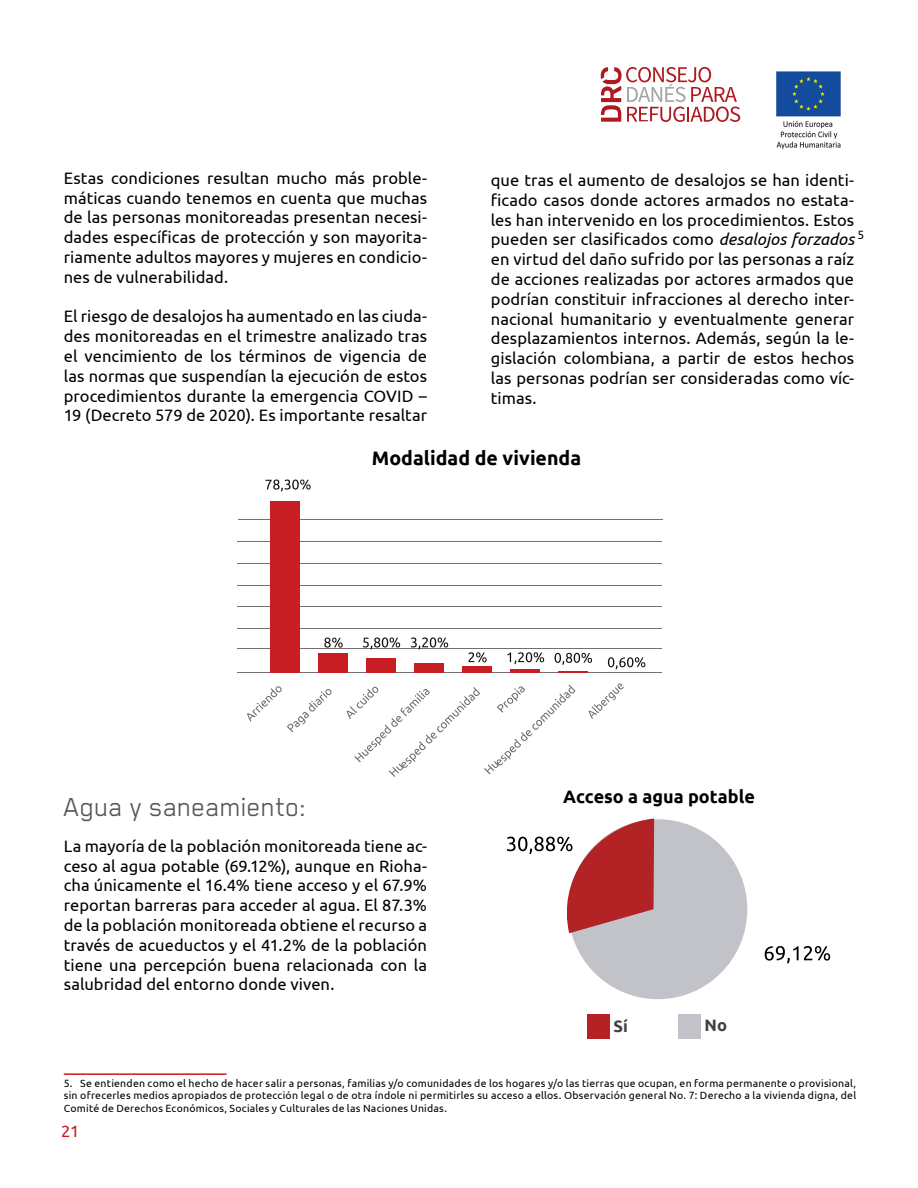
<style>
.page{position:relative;width:918px;height:1188px;background:#fff}
.page>*{position:absolute;margin:0;border:0;box-sizing:border-box;transform-origin:0 0}
.t1{font:30px "Blender Pro";letter-spacing:-.005em;color:#575756}
.t2{font:700 19.5px "Ubuntu";color:#000}
.t3{font:700 18px "Ubuntu";color:#000}
.t4{font:16.5px/19.8px "Ubuntu";letter-spacing:.005em;color:#000;text-align:justify}
.t5{font:700 16.5px "Ubuntu";color:#404040}
.t6{font:16.5px "Ubuntu";color:#cc1324}
.t7{font:12px "Ubuntu";color:#000}
.t8{font:10.5px/12.6px "Ubuntu";letter-spacing:.02em;color:#000;text-align:justify}
.s1{font-style:italic}
</style>
<div class="page">
<hr style="left:64px;top:1073px;width:163px;height:2px;background:#cd171a">
<img style="left:776px;top:71px;width:65px;height:79px">
<svg style="left:601px;top:67px;width:139px;height:54px"></svg>
<div style="left:568px;top:819px;width:179px;height:180px;background:#c2c2c9;border-radius:50%"></div>
<svg style="left:765px;top:946px;width:65px;height:18px"></svg>
<div style="left:678px;top:1014px;width:22px;height:24px;background:#c2c2c9"></div>
<svg style="left:587px;top:1038px;width:23px;height:1px"></svg>
<hr style="left:238px;top:648px;width:424px;height:1px;background:#766e6e">
<hr style="left:238px;top:672px;width:424px;height:1px;background:#766e6e">
<hr style="left:238px;top:541px;width:424px;height:1px;background:#766e6e">
<hr style="left:238px;top:563px;width:424px;height:1px;background:#766e6e">
<hr style="left:238px;top:585px;width:424px;height:1px;background:#766e6e">
<hr style="left:238px;top:607px;width:424px;height:1px;background:#766e6e">
<hr style="left:238px;top:629px;width:424px;height:1px;background:#766e6e">
<hr style="left:238px;top:519px;width:424px;height:1px;background:#766e6e">
<svg style="left:247px;top:686px;width:85px;height:46px"></svg>
<svg style="left:589px;top:683px;width:35px;height:36px"></svg>
<div style="left:319px;top:654px;width:29px;height:19px;background:#c61e23"></div>
<div style="left:367px;top:658px;width:29px;height:15px;background:#c61e23"></div>
<div style="left:415px;top:663px;width:29px;height:10px;background:#c61e23"></div>
<div style="left:463px;top:666px;width:29px;height:7px;background:#c61e23"></div>
<hr style="left:511px;top:669px;width:29px;height:4px;background:#c61e23">
<hr style="left:559px;top:671px;width:29px;height:2px;background:#c61e23">
<div style="left:271px;top:501px;width:29px;height:172px;background:#c61e23"></div>
<svg style="left:265px;top:480px;width:46px;height:12px"></svg>
<svg style="left:324px;top:638px;width:19px;height:10px"></svg>
<svg style="left:363px;top:637px;width:37px;height:13px"></svg>
<svg style="left:411px;top:637px;width:37px;height:13px"></svg>
<svg style="left:468px;top:652px;width:19px;height:10px"></svg>
<svg style="left:507px;top:652px;width:37px;height:12px"></svg>
<svg style="left:555px;top:653px;width:37px;height:12px"></svg>
<svg style="left:347px;top:685px;width:228px;height:92px"></svg>
<svg style="left:608px;top:657px;width:37px;height:12px"></svg>
<svg style="left:507px;top:819px;width:147px;height:114px"></svg>
<div style="left:587px;top:1014px;width:23px;height:24px;background:#b42225"></div>
<p class="t4" style="left:64px;top:167px;width:365px">Estas condiciones resultan mucho más proble&shy;máticas cuando tenemos en cuenta que muchas de las personas monitoreadas presentan necesi&shy;dades específicas de protección y son mayorita&shy;riamente adultos mayores y mujeres en condicio&shy;nes de vulnerabilidad.</p>
<p class="t4" style="left:64px;top:306px;width:365px">El riesgo de desalojos ha aumentado en las ciuda&shy;des monitoreadas en el trimestre analizado tras el vencimiento de los términos de vigencia de las normas que suspendían la ejecución de estos procedimientos durante la emergencia COVID – 19 (Decreto 579 de 2020). Es importante resaltar</p>
<p class="t4" style="left:491px;top:170px;width:365px">que tras el aumento de desalojos se han identi&shy;ficado casos donde actores armados no estata&shy;les han intervenido en los procedimientos. Estos pueden ser clasificados como <span class="s1">desalojos forzados </span>en virtud del daño sufrido por las personas a raíz de acciones realizadas por actores armados que podrían constituir infracciones al derecho inter&shy;nacional humanitario y eventualmente generar desplazamientos internos. Además, según la le&shy;gislación colombiana, a partir de estos hechos las personas podrían ser consideradas como víc&shy;timas.</p>
<p class="t7" style="left:858px;top:227px;width:8px">5</p>
<p class="t2" style="left:372px;top:446px;width:211px">Modalidad de vivienda</p>
<h1 class="t1" style="left:64px;top:790px;width:244px">Agua y saneamiento:</h1>
<p class="t4" style="left:64px;top:835px;width:365px">La mayoría de la población monitoreada tiene ac&shy;ceso al agua potable (69.12%), aunque en Rioha&shy;cha únicamente el 16.4% tiene acceso y el 67.9% reportan barreras para acceder al agua. El 87.3% de la población monitoreada obtiene el recurso a través de acueductos y el 41.2% de la población tiene una percepción buena relacionada con la salubridad del entorno donde viven.</p>
<p class="t3" style="left:563px;top:786px;width:193px">Acceso a agua potable</p>
<p class="t5" style="left:613px;top:1016px;width:16px">Sí</p>
<p class="t5" style="left:705px;top:1015px;width:24px">No</p>
<p class="t8" style="left:64px;top:1076px;width:794px">5. Se entienden como el hecho de hacer salir a personas, familias y/o comunidades de los hogares y/o las tierras que ocupan, en forma permanente o provisional, sin ofrecerles medios apropiados de protección legal o de otra índole ni permitirles su acceso a ellos. Observación general No. 7: Derecho a la vivienda digna, del Comité de Derechos Económicos, Sociales y Culturales de las Naciones Unidas.</p>
<p class="t6" style="left:61px;top:1121px;width:20px">21</p>
</div>
